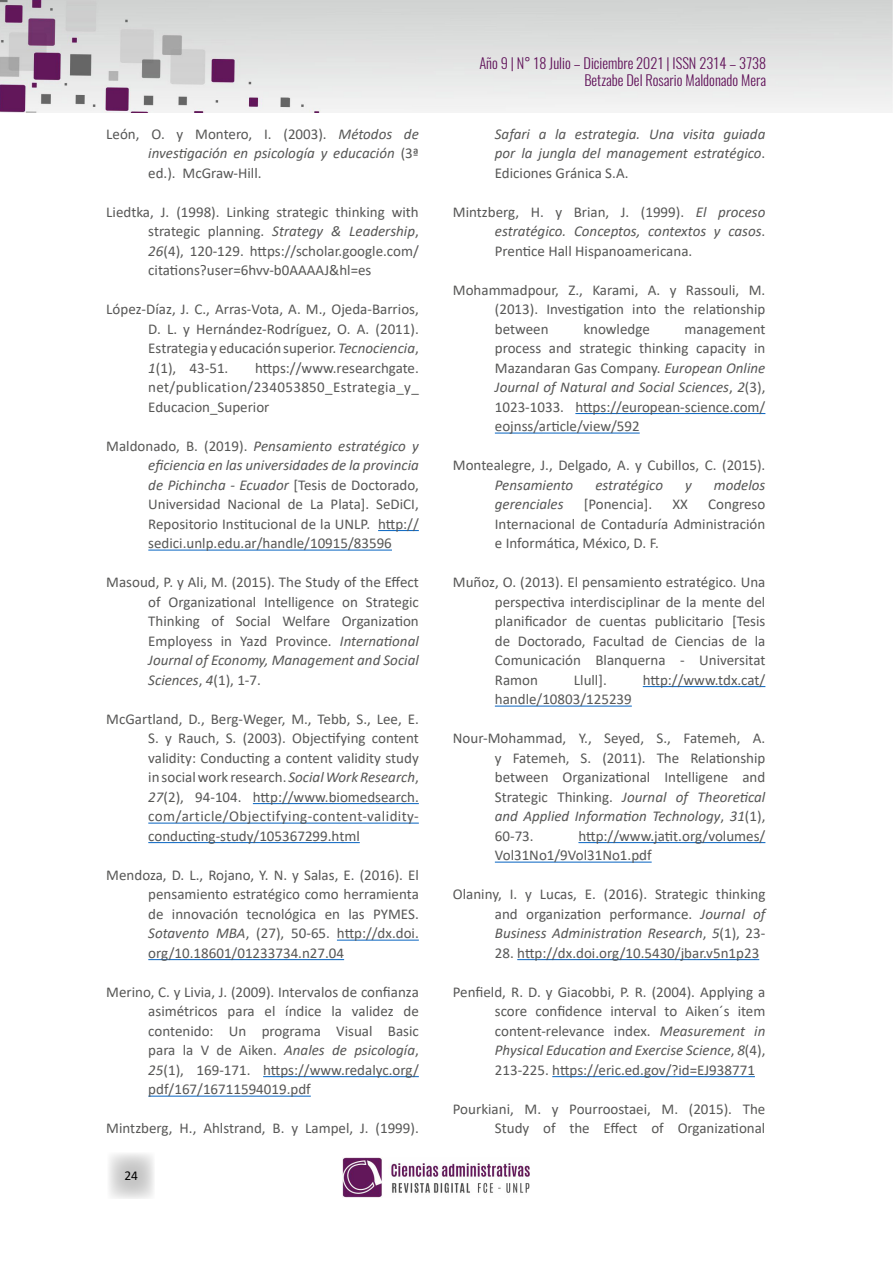
<style>
.page{position:relative;width:893px;height:1263px;background:#fff}
.page>*{position:absolute;margin:0;border:0;box-sizing:border-box;transform-origin:0 0}
.t1{font:15px/19.5px "Calibri";color:#575756;text-align:justify}
.t2{font:italic 15px/19.5px "Calibri";color:#575756;text-align:justify}
.t3{font:300 14.4px/17.2px "Oswald";color:#61135a;text-align:right}
.t4{font:13.5px "Calibri";color:#000}
.s1{font-style:italic}
.s2{font-style:normal}
</style>
<div class="page">
<svg style="left:109px;top:1153px;width:45px;height:46px"></svg>
<img style="left:0;top:0;width:893px;height:112px">
<img style="left:342px;top:1157px;width:187px;height:41px">
<hr style="left:378px;top:530px;width:41px;height:1px;background:#0563c1">
<hr style="left:148px;top:550px;width:244px;height:1px;background:#0563c1">
<hr style="left:253px;top:803px;width:166px;height:1px;background:#0563c1">
<hr style="left:148px;top:823px;width:271px;height:1px;background:#0563c1">
<hr style="left:148px;top:842px;width:212px;height:1px;background:#0563c1">
<hr style="left:337px;top:940px;width:82px;height:1px;background:#0563c1">
<hr style="left:148px;top:959px;width:196px;height:1px;background:#0563c1">
<hr style="left:263px;top:1076px;width:156px;height:1px;background:#0563c1">
<hr style="left:148px;top:1096px;width:163px;height:1px;background:#0563c1">
<hr style="left:575px;top:413px;width:190px;height:1px;background:#0563c1">
<hr style="left:495px;top:433px;width:145px;height:1px;background:#0563c1">
<hr style="left:643px;top:686px;width:122px;height:1px;background:#0563c1">
<hr style="left:495px;top:706px;width:137px;height:1px;background:#0563c1">
<hr style="left:578px;top:842px;width:187px;height:1px;background:#0563c1">
<hr style="left:495px;top:862px;width:157px;height:1px;background:#0563c1">
<hr style="left:517px;top:959px;width:242px;height:1px;background:#0563c1">
<hr style="left:552px;top:1076px;width:203px;height:1px;background:#0563c1">
<p class="t1" style="left:148px;top:124px;width:272px;text-indent:-42px">León, O. y Montero, I. (2003). <span class="s1">Métodos de investigación en psicología y educación</span> (3ª ed.). McGraw-Hill.</p>
<p class="t1" style="left:148px;top:202px;width:272px;text-indent:-42px">Liedtka, J. (1998). Linking strategic thinking with strategic planning. <span class="s1">Strategy &amp; Leadership</span>, <span class="s1">26</span>(4), 120-129. https://scholar.google.com/ citations?user=6hvv-b0AAAAJ&amp;hl=es</p>
<p class="t1" style="left:148px;top:299px;width:272px;text-indent:-42px">López-Díaz, J. C., Arras-Vota, A. M., Ojeda-Barrios, D. L. y Hernández-Rodríguez, O. A. (2011).<br>Estrategia y educación superior. <span class="s1">Tecnociencia</span>, <span class="s1">1</span>(1), 43-51.</p>
<p class="t1" style="left:148px;top:358px;width:272px;text-indent:107px">https://www.researchgate. net/publication/234053850_Estrategia_y_ Educacion_Superior</p>
<p class="t1" style="left:148px;top:436px;width:272px;text-indent:-42px">Maldonado, B. (2019). <span class="s1">Pensamiento estratégico y eficiencia en las universidades de la provincia de Pichincha - Ecuador</span> [Tesis de Doctorado, Universidad Nacional de La Plata]. SeDiCI, Repositorio Institucional de la UNLP. http:// sedici.unlp.edu.ar/handle/10915/83596</p>
<p class="t1" style="left:148px;top:572px;width:272px;text-indent:-42px">Masoud, P. y Ali, M. (2015). The Study of the Effect of Organizational Intelligence on Strategic Thinking of Social Welfare Organization Employess in Yazd Province. <span class="s1">International Journal of Economy, Management and Social Sciences</span>, <span class="s1">4</span>(1), 1-7.</p>
<p class="t1" style="left:148px;top:709px;width:272px;text-indent:-42px">McGartland, D., Berg-Weger, M., Tebb, S., Lee, E.<br>S. y Rauch, S. (2003). Objectifying content validity: Conducting a content validity study in social work research. <span class="s1">Social Work Research</span>, <span class="s1">27</span>(2), 94-104. http://www.biomedsearch. com/article/Objectifying-content-validity&shy;conducting-study/105367299.html</p>
<p class="t1" style="left:148px;top:865px;width:272px;text-indent:-42px">Mendoza, D. L., Rojano, Y. N. y Salas, E. (2016). El pensamiento estratégico como herramienta de innovación tecnológica en las PYMES.<br><span class="s1">Sotavento MBA</span>, (27), 50-65. http://dx.doi. org/10.18601/01233734.n27.04</p>
<p class="t1" style="left:148px;top:982px;width:272px;text-indent:-42px">Merino, C. y Livia, J. (2009). Intervalos de confianza asimétricos para el índice la validez de contenido: Un programa Visual Basic para la V de Aiken. <span class="s1">Anales de psicología</span>, <span class="s1">25</span>(1), 169-171. https://www.redalyc.org/ pdf/167/16711594019.pdf</p>
<p class="t1" style="left:106px;top:1118px;width:314px">Mintzberg, H., Ahlstrand, B. y Lampel, J. (1999).</p>
<p class="t4" style="left:124px;top:1166px;width:15px">24</p>
<p class="t3" style="left:479px;top:52px;width:288px">Año 9 | N° 18 Julio – Diciembre 2021 | ISSN 2314 – 3738<br>Betzabe Del Rosario Maldonado Mera</p>
<p class="t2" style="left:495px;top:123px;width:272px">Safari a la estrategia. Una visita guiada por la jungla del management estratégico<span class="s2">.<br>Ediciones Gránica S.A.</span></p>
<p class="t1" style="left:495px;top:202px;width:272px;text-indent:-42px">Mintzberg, H. y Brian, J. (1999). <span class="s1">El proceso estratégico. Conceptos, contextos y casos</span>.<br>Prentice Hall Hispanoamericana.</p>
<p class="t1" style="left:495px;top:280px;width:272px;text-indent:-42px">Mohammadpour, Z., Karami, A. y Rassouli, M. (2013). Investigation into the relationship between</p>
<p class="t1" style="left:583px;top:319px;width:68px">knowledge</p>
<p class="t1" style="left:495px;top:319px;width:272px;text-indent:190px">management process and strategic thinking capacity in Mazandaran Gas Company. <span class="s1">European Online Journal of Natural and Social Sciences</span>, <span class="s1">2</span>(3), 1023-1033. https://european-science.com/ eojnss/article/view/592</p>
<p class="t1" style="left:453px;top:455px;width:314px">Montealegre, J., Delgado, A. y Cubillos, C. (2015).</p>
<p class="t2" style="left:495px;top:474px;width:80px">Pensamiento</p>
<p class="t2" style="left:595px;top:474px;width:69px">estratégico</p>
<p class="t2" style="left:685px;top:474px;width:8px">y</p>
<p class="t2" style="left:714px;top:474px;width:53px">modelos</p>
<p class="t2" style="left:495px;top:494px;width:70px">gerenciales</p>
<p class="t1" style="left:584px;top:494px;width:70px">[Ponencia].</p>
<p class="t1" style="left:672px;top:494px;width:17px">XX</p>
<p class="t1" style="left:495px;top:494px;width:272px;text-indent:213px">Congreso Internacional de Contaduría Administración e Informática, México, D. F.</p>
<p class="t1" style="left:495px;top:572px;width:272px;text-indent:-42px">Muñoz, O. (2013). El pensamiento estratégico. Una perspectiva interdisciplinar de la mente del planificador de cuentas publicitario [Tesis de Doctorado, Facultad de Ciencias de la Comunicación Blanquerna - Universitat Ramon</p>
<p class="t1" style="left:574px;top:670px;width:34px">Llull].</p>
<p class="t1" style="left:643px;top:670px;width:124px">http://www.tdx.cat/</p>
<p class="t1" style="left:495px;top:689px;width:138px">handle/10803/125239</p>
<p class="t1" style="left:495px;top:728px;width:272px;text-indent:-42px">Nour-Mohammad, Y., Seyed, S., Fatemeh, A. y Fatemeh, S. (2011). The Relationship between Organizational Intelligene and Strategic Thinking. <span class="s1">Journal of Theoretical and Applied Information Technology</span>, <span class="s1">31</span>(1), 60-73.</p>
<p class="t1" style="left:495px;top:826px;width:272px;text-indent:84px">http://www.jatit.org/volumes/<br>Vol31No1/9Vol31No1.pdf</p>
<p class="t1" style="left:495px;top:884px;width:272px;text-indent:-42px">Olaniny, I. y Lucas, E. (2016). Strategic thinking and organization performance. <span class="s1">Journal of Business Administration Research</span>, <span class="s1">5</span>(1), 23-</p>
<p class="t1" style="left:495px;top:943px;width:266px">28. http://dx.doi.org/10.5430/jbar.v5n1p23</p>
<p class="t1" style="left:495px;top:982px;width:272px;text-indent:-42px">Penfield, R. D. y Giacobbi, P. R. (2004). Applying a score confidence interval to Aiken´s item content-relevance index. <span class="s1">Measurement in Physical Education and Exercise Science</span>, <span class="s1">8</span>(4), 213-225. https://eric.ed.gov/?id=EJ938771</p>
<p class="t1" style="left:453px;top:1099px;width:314px;text-align:right">Pourkiani, M. y Pourroostaei, M. (2015). The<br>Study of the Effect of Organizational</p>
</div>
